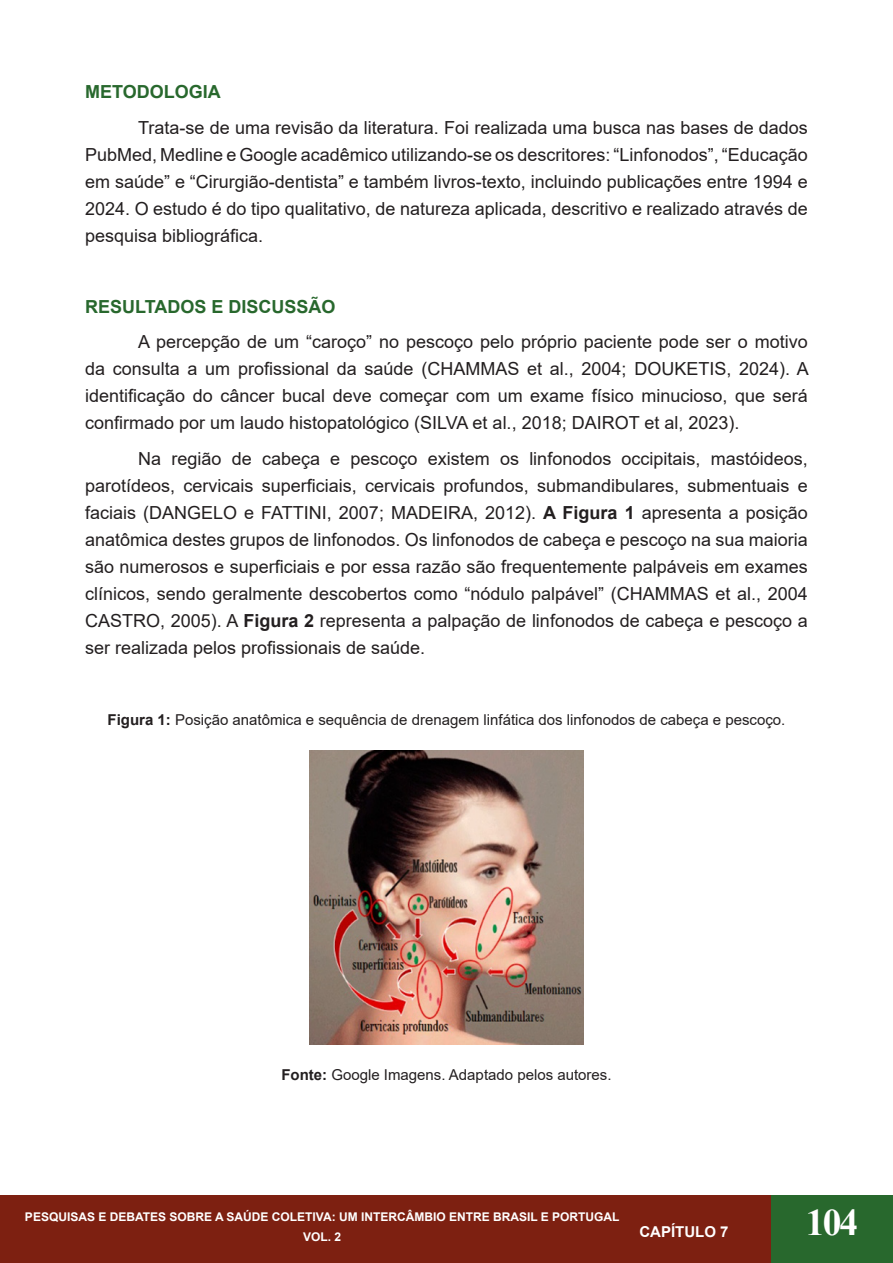
<style>
.page{position:relative;width:893px;height:1263px;background:#fff}
.page>*{position:absolute;margin:0;border:0;box-sizing:border-box;transform-origin:0 0}
.t1{font:700 37.5px "Times New Roman";color:#fff}
.t2{font:18px/27px "Arial";color:#231f20;text-align:justify}
.t3{font:700 18px "Arial";color:#28682d}
.t4{font:15px "Arial";color:#231f20}
.t5{font:700 15px "Arial";color:#fff}
.t6{font:700 12px/20.2px "Arial";color:#fff;text-align:center}
.s1{font-weight:700}
</style>
<div class="page">
<div style="left:0;top:1196px;width:893px;height:67px;background:#7d2011"></div>
<div style="left:771px;top:1196px;width:122px;height:67px;background:#28682d"></div>
<img style="left:309px;top:750px;width:275px;height:294px">
<p class="t3" style="left:85px;top:79px;width:137px">METODOLOGIA</p>
<p class="t2" style="left:85px;top:114px;width:724px;text-indent:53px">Trata-se de uma revisão da literatura. Foi realizada uma busca nas bases de dados PubMed, Medline e Google acadêmico utilizando-se os descritores: “Linfonodos”, “Educação em saúde” e “Cirurgião-dentista” e também livros-texto, incluindo publicações entre 1994 e 2024. O estudo é do tipo qualitativo, de natureza aplicada, descritivo e realizado através de pesquisa bibliográfica.</p>
<p class="t3" style="left:85px;top:294px;width:252px">RESULTADOS E DISCUSSÃO</p>
<p class="t2" style="left:85px;top:328px;width:725px;text-indent:53px">A percepção de um “caroço” no pescoço pelo próprio paciente pode ser o motivo da consulta a um profissional da saúde (CHAMMAS et al., 2004; DOUKETIS, 2024). A identificação do câncer bucal deve começar com um exame físico minucioso, que será confirmado por um laudo histopatológico (SILVA et al., 2018; DAIROT et al, 2023).</p>
<p class="t2" style="left:85px;top:445px;width:724px;text-indent:53px">Na região de cabeça e pescoço existem os linfonodos occipitais, mastóideos, parotídeos, cervicais superficiais, cervicais profundos, submandibulares, submentuais e faciais (DANGELO e FATTINI, 2007; MADEIRA, 2012). <span class="s1">A Figura 1</span> apresenta a posição anatômica destes grupos de linfonodos. Os linfonodos de cabeça e pescoço na sua maioria são numerosos e superficiais e por essa razão são frequentemente palpáveis em exames clínicos, sendo geralmente descobertos como “nódulo palpável” (CHAMMAS et al., 2004<br>CASTRO, 2005). A <span class="s1">Figura 2</span> representa a palpação de linfonodos de cabeça e pescoço a ser realizada pelos profissionais de saúde.</p>
<p class="t4" style="left:108px;top:709px;width:679px"><span class="s1">Figura 1:</span> Posição anatômica e sequência de drenagem linfática dos linfonodos de cabeça e pescoço.</p>
<p class="t4" style="left:281px;top:1064px;width:332px"><span class="s1">Fonte:</span> Google Imagens. Adaptado pelos autores.</p>
<p class="t6" style="left:25px;top:1207px;width:596px">PESQUISAS E DEBATES SOBRE A SAÚDE COLETIVA: UM INTERCÂMBIO ENTRE BRASIL E PORTUGAL<br>VOL. 2</p>
<p class="t5" style="left:639px;top:1221px;width:91px">CAPÍTULO 7</p>
<h1 class="t1" style="left:806px;top:1195px;width:54px">104</h1>
</div>
